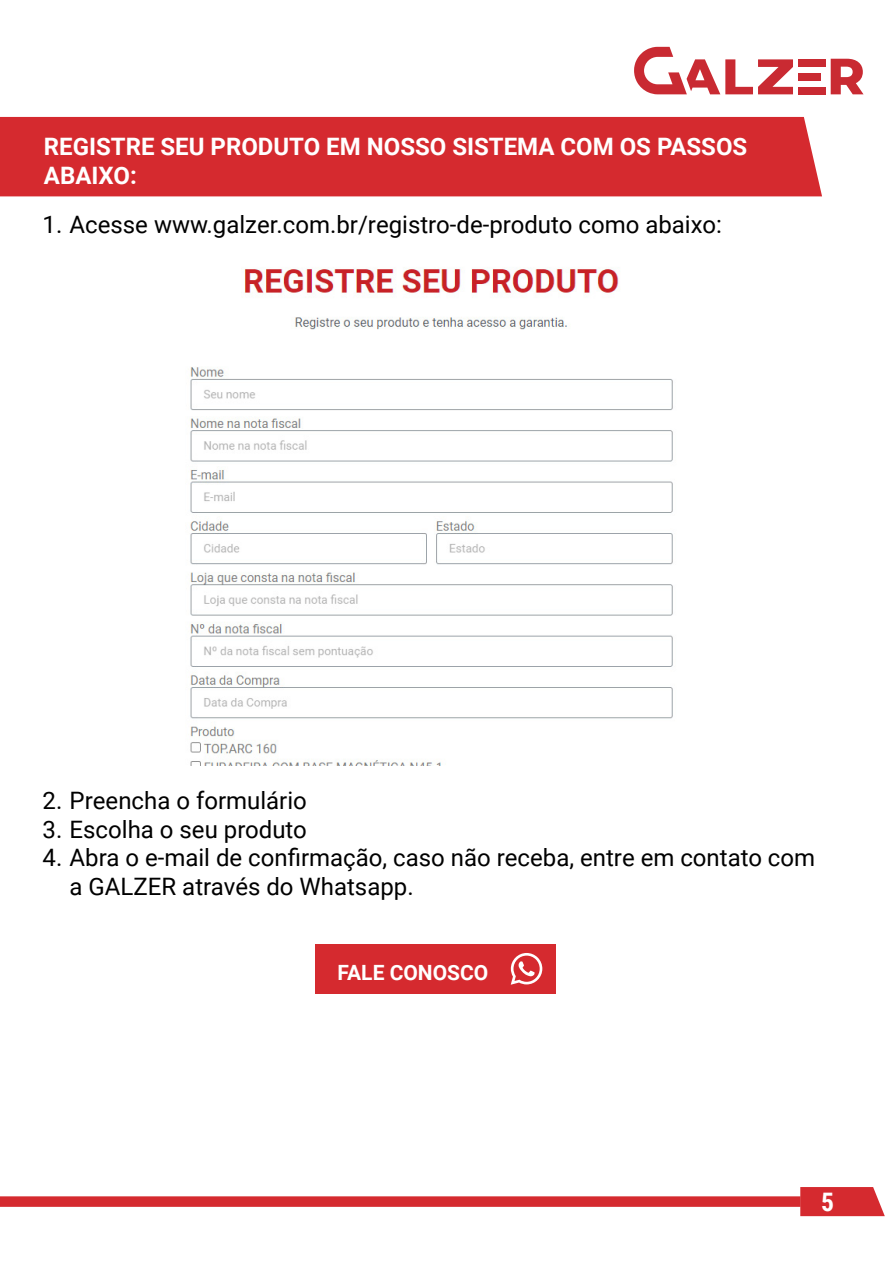
<style>
.page{position:relative;width:893px;height:1263px;background:#fff}
.page>*{position:absolute;margin:0;border:0;box-sizing:border-box;transform-origin:0 0}
.t1{font:700 25.5px "Roboto Condensed";color:#fff}
.t2{font:24px/28.8px "Roboto";color:#000}
.t3{font:700 24px/28.8px "Roboto";color:#fff}
.t4{font:700 21px "Roboto";color:#fff}
</style>
<div class="page">
<div style="left:0;top:1196px;width:801px;height:11px;background:#d52a2f"></div>
<svg style="left:800px;top:1187px;width:85px;height:29px"></svg>
<svg style="left:831px;top:59px;width:32px;height:35px"></svg>
<svg style="left:634px;top:47px;width:159px;height:47px"></svg>
<div style="left:798px;top:87px;width:28px;height:7px;background:#c92a32"></div>
<div style="left:798px;top:59px;width:28px;height:8px;background:#c92a32"></div>
<div style="left:798px;top:73px;width:23px;height:8px;background:#c92a32"></div>
<div style="left:0;top:117px;width:822px;height:79px;background:#d52a2f"></div>
<img style="left:190px;top:267px;width:483px;height:499px">
<div style="left:315px;top:944px;width:241px;height:50px;background:#d52a2f"></div>
<svg style="left:511px;top:953px;width:31px;height:32px"></svg>
<p class="t3" style="left:44px;top:131px;width:705px">REGISTRE SEU PRODUTO EM NOSSO SISTEMA COM OS PASSOS<br>ABAIXO:</p>
<p class="t2" style="left:43px;top:209px;width:681px">1. Acesse www.galzer.com.br/registro-de-produto como abaixo:</p>
<p class="t2" style="left:43px;top:785px;width:266px">2. Preencha o formulário</p>
<p class="t2" style="left:43px;top:814px;width:266px">3. Escolha o seu produto</p>
<p class="t2" style="left:70px;top:842px;width:747px;text-indent:-27px">4. Abra o e-mail de confirmação, caso não receba, entre em contato com a GALZER através do Whatsapp.</p>
<p class="t4" style="left:338px;top:958px;width:152px">FALE CONOSCO</p>
<p class="t1" style="left:821px;top:1184px;width:14px">5</p>
</div>
